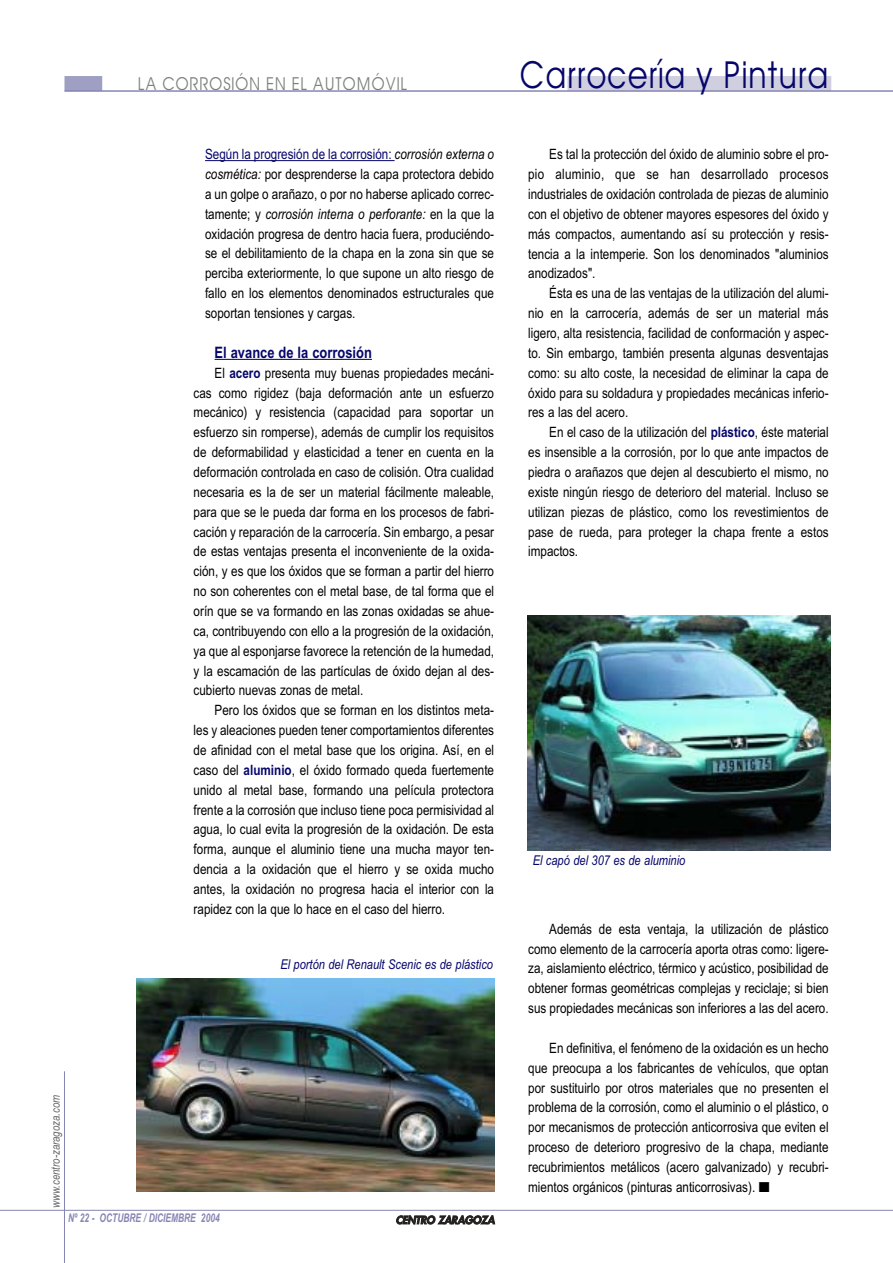
<style>
.page{position:relative;width:893px;height:1263px;background:#fff}
.page>*{position:absolute;margin:0;border:0;box-sizing:border-box;transform-origin:0 0}
.t1{font:37.5px "Avant Garde";color:#06066a;scale:.85 1}
.t2{font:18px "Avant Garde";color:#808080;scale:.9 1}
.t3{font:700 15.75px "Arial Narrow";color:#06066a}
.t4{font:14.25px/19.8px "Arial Narrow";color:#000;text-align:justify}
.t5{font:italic 13.5px "Arial Narrow";color:#06066a}
.t6{font:italic 700 12px "Arial";color:#8686b4;scale:.7 1}
.t7{font:italic 12px "Arial";color:#666;scale:.8 1}
.s1{color:#06066a}
.s2{font-style:italic}
.s3{font-weight:700;color:#06066a}
</style>
<div class="page">
<hr style="left:205px;top:160px;width:189px;height:1px;background:#06066a">
<hr style="left:215px;top:359px;width:157px;height:1px;background:#06066a">
<div style="left:567px;top:76px;width:264px;height:15px;background:#cfcfe0"></div>
<div style="left:64px;top:76px;width:38px;height:15px;background:#9f9fc3"></div>
<svg style="left:396px;top:1216px;width:99px;height:8px"></svg>
<hr style="left:64px;top:1071px;width:1px;height:192px;background:#8686b4">
<hr style="left:0;top:1210px;width:892px;height:1px;background:#8686b4">
<hr style="left:64px;top:90px;width:828px;height:2px;background:#8686b4">
<img style="left:136px;top:978px;width:359px;height:214px">
<img style="left:528px;top:616px;width:302px;height:234px">
<p class="t2" style="left:138px;top:77px;width:301px">LA CORROSIÓN EN EL AUTOMÓVIL</p>
<p class="t4" style="left:205px;top:146px;width:290px"><span class="s1">Según la progresión de la corrosión:</span> <span class="s2">corrosión externa o cosmética:</span> por desprenderse la capa protectora debido a un golpe o arañazo, o por no haberse aplicado correc&shy;tamente; y <span class="s2">corrosión interna o perforante:</span> en la que la oxidación progresa de dentro hacia fuera, produciéndo&shy;se el debilitamiento de la chapa en la zona sin que se perciba exteriormente, lo que supone un alto riesgo de fallo en los elementos denominados estructurales que soportan tensiones y cargas.</p>
<p class="t3" style="left:215px;top:347px;width:159px">El avance de la corrosión</p>
<p class="t4" style="left:194px;top:364px;width:302px;text-indent:21px">El <span class="s3">acero</span> presenta muy buenas propiedades mecáni&shy;cas como rigidez (baja deformación ante un esfuerzo mecánico) y resistencia (capacidad para soportar un esfuerzo sin romperse), además de cumplir los requisitos de deformabilidad y elasticidad a tener en cuenta en la deformación controlada en caso de colisión. Otra cualidad necesaria es la de ser un material fácilmente maleable, para que se le pueda dar forma en los procesos de fabri&shy;cación y reparación de la carrocería. Sin embargo, a pesar de estas ventajas presenta el inconveniente de la oxida&shy;ción, y es que los óxidos que se forman a partir del hierro no son coherentes con el metal base, de tal forma que el orín que se va formando en las zonas oxidadas se ahue&shy;ca, contribuyendo con ello a la progresión de la oxidación, ya que al esponjarse favorece la retención de la humedad, y la escamación de las partículas de óxido dejan al des&shy;cubierto nuevas zonas de metal.</p>
<p class="t4" style="left:194px;top:702px;width:302px;text-indent:21px">Pero los óxidos que se forman en los distintos meta&shy;les y aleaciones pueden tener comportamientos diferentes de afinidad con el metal base que los origina. Así, en el caso del <span class="s3">aluminio</span>, el óxido formado queda fuertemente unido al metal base, formando una película protectora frente a la corrosión que incluso tiene poca permisividad al agua, lo cual evita la progresión de la oxidación. De esta forma, aunque el aluminio tiene una mucha mayor ten&shy;dencia a la oxidación que el hierro y se oxida mucho antes, la oxidación no progresa hacia el interior con la rapidez con la que lo hace en el caso del hierro.</p>
<p class="t7" style="left:51px;top:1208px;width:143px;rotate:-90deg">www.centro-zaragoza.com</p>
<p class="t6" style="left:68px;top:1214px;width:218px">Nº 22 - OCTUBRE / DICIEMBRE 2004</p>
<p class="t5" style="left:280px;top:959px;width:214px">El portón del Renault Scenic es de plástico</p>
<h1 class="t1" style="left:519px;top:60px;width:366px">Carrocería y Pintura</h1>
<p class="t4" style="left:528px;top:146px;width:302px;text-indent:21px">Es tal la protección del óxido de aluminio sobre el pro&shy;pio aluminio, que se han desarrollado procesos industriales de oxidación controlada de piezas de aluminio con el objetivo de obtener mayores espesores del óxido y más compactos, aumentando así su protección y resis&shy;tencia a la intemperie. Son los denominados "aluminios anodizados".</p>
<p class="t4" style="left:528px;top:285px;width:302px;text-indent:21px">Ésta es una de las ventajas de la utilización del alumi&shy;nio en la carrocería, además de ser un material más ligero, alta resistencia, facilidad de conformación y aspec&shy;to. Sin embargo, también presenta algunas desventajas como: su alto coste, la necesidad de eliminar la capa de óxido para su soldadura y propiedades mecánicas inferio&shy;res a las del acero.</p>
<p class="t4" style="left:528px;top:424px;width:302px;text-indent:21px">En el caso de la utilización del <span class="s3">plástico</span>, éste material es insensible a la corrosión, por lo que ante impactos de piedra o arañazos que dejen al descubierto el mismo, no existe ningún riesgo de deterioro del material. Incluso se utilizan piezas de plástico, como los revestimientos de pase de rueda, para proteger la chapa frente a estos impactos.</p>
<p class="t5" style="left:532px;top:855px;width:154px">El capó del 307 es de aluminio</p>
<p class="t4" style="left:528px;top:920px;width:302px;text-indent:21px">Además de esta ventaja, la utilización de plástico como elemento de la carrocería aporta otras como: ligere&shy;za, aislamiento eléctrico, térmico y acústico, posibilidad de obtener formas geométricas complejas y reciclaje; si bien sus propiedades mecánicas son inferiores a las del acero.</p>
<p class="t4" style="left:528px;top:1039px;width:302px;text-indent:21px">En definitiva, el fenómeno de la oxidación es un hecho que preocupa a los fabricantes de vehículos, que optan por sustituirlo por otros materiales que no presenten el problema de la corrosión, como el aluminio o el plástico, o por mecanismos de protección anticorrosiva que eviten el proceso de deterioro progresivo de la chapa, mediante recubrimientos metálicos (acero galvanizado) y recubri&shy;mientos orgánicos (pinturas anticorrosivas). ■</p>
</div>
